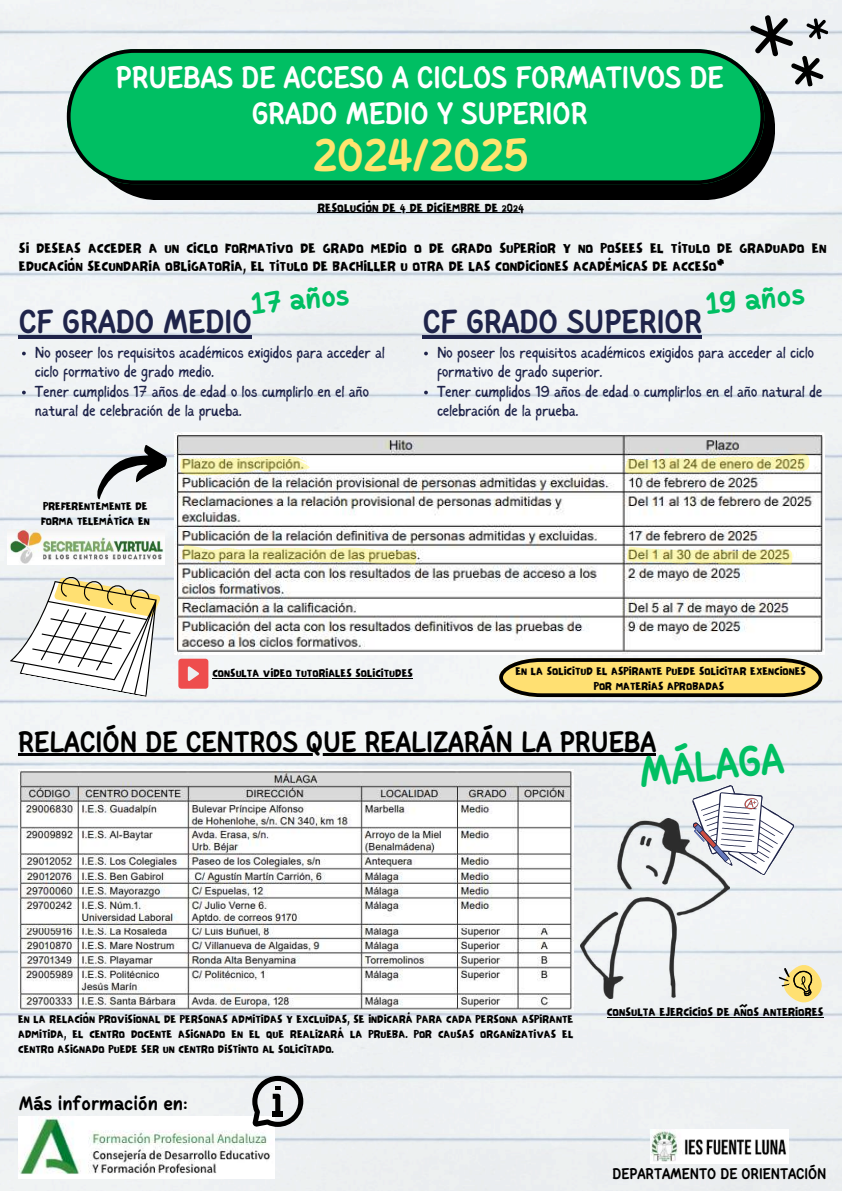
<style>
.page{position:relative;width:842px;height:1191px;background:#fff}
.page>*{position:absolute;margin:0;border:0;box-sizing:border-box;transform-origin:0 0}
.t1{font:700 45.6px "Cakerolli";color:#ffe46f}
.t2{font:700 42.5px "Cakerolli";color:#00bf63}
.t3{font:700 33px "Cakerolli";color:#1f244a}
.t4{font:700 30.8px/36px "Cakerolli";color:#fff;text-align:center}
.t5{font:700 29.7px "Cakerolli";color:#00bf63}
.t6{font:700 29.3px "Cakerolli";color:#000}
.t7{font:700 19.3px "Cakerolli";color:#000}
.t8{font:16px/19.5px "Sigher";letter-spacing:-.02em;color:#1f244a}
.t9{font:700 15.4px "Cakerolli";color:#000}
.t10{font:15px/18px "NF PAGKAKI Regular";color:#000}
.t11{font:13px "NF PAGKAKI Regular";color:#000}
.t12{font:12.5px "NF PAGKAKI Regular";color:#000}
.t13{font:12px/15px "NF PAGKAKI Regular";color:#000;text-align:center}
</style>
<div class="page">
<img style="left:0;top:0;width:842px;height:1190px">
<div style="left:86px;top:58px;width:689px;height:142px;background:#000;border-radius:71px"></div>
<svg style="left:67px;top:49px;width:697px;height:135px;background:#06b35f"></svg>
<svg style="left:748px;top:4px;width:90px;height:92px"></svg>
<svg style="left:499px;top:658px;width:323px;height:39px;background:#cbb462"></svg>
<img style="left:174px;top:432px;width:650px;height:222px">
<img style="left:581px;top:818px;width:149px;height:179px">
<svg style="left:180px;top:456px;width:130px;height:19px;background:#d9d6a4"></svg>
<svg style="left:625px;top:454px;width:184px;height:20px;background:#cecb9e"></svg>
<img style="left:18px;top:769px;width:555px;height:241px">
<svg style="left:680px;top:777px;width:120px;height:102px"></svg>
<svg style="left:8px;top:567px;width:157px;height:130px"></svg>
<svg style="left:86px;top:439px;width:84px;height:64px"></svg>
<img style="left:18px;top:1116px;width:256px;height:62px">
<svg style="left:252px;top:1075px;width:51px;height:51px;background:#949698"></svg>
<img style="left:650px;top:1129px;width:139px;height:33px">
<svg style="left:182px;top:545px;width:234px;height:20px;background:#d1cea2"></svg>
<svg style="left:627px;top:546px;width:165px;height:19px"></svg>
<div style="left:178px;top:658px;width:30px;height:30px;background:#ee4d4d;border-radius:3px"></div>
<svg style="left:188px;top:666px;width:11px;height:15px"></svg>
<svg style="left:778px;top:962px;width:46px;height:42px;background:#dfd29f"></svg>
<img style="left:8px;top:529px;width:156px;height:35px">
<hr style="left:18px;top:753px;width:638px;height:2px;background:#000">
<hr style="left:318px;top:212px;width:206px;height:1px;background:#000">
<svg style="left:22px;top:351px;width:4px;height:4px"></svg>
<svg style="left:22px;top:390px;width:4px;height:4px"></svg>
<hr style="left:19px;top:335px;width:233px;height:3px;background:#1f244a">
<svg style="left:424px;top:351px;width:4px;height:4px"></svg>
<svg style="left:424px;top:390px;width:4px;height:4px"></svg>
<hr style="left:423px;top:335px;width:279px;height:3px;background:#1f244a">
<hr style="left:212px;top:678px;width:201px;height:1px;background:#000">
<hr style="left:607px;top:1016px;width:217px;height:1px;background:#000">
<h3 class="t4" style="left:116px;top:62px;width:609px">PRUEBAS DE ACCESO A CICLOS FORMATIVOS DE<br>GRADO MEDIO Y SUPERIOR</h3>
<h1 class="t1" style="left:313px;top:137px;width:216px">2024/2025</h1>
<p class="t11" style="left:318px;top:199px;width:208px">RESOLUCIÓN DE 4 DE DICIEMBRE DE 2024</p>
<p class="t10" style="left:19px;top:238px;width:809px">SI DESEAS ACCEDER A UN CICLO FORMATIVO DE GRADO MEDIO O DE GRADO SUPERIOR Y NO POSEES EL TÍTULO DE GRADUADO EN<br>EDUCACIÓN SECUNDARIA OBLIGATORIA, EL TÍTULO DE BACHILLER U OTRA DE LAS CONDICIONES ACADÉMICAS DE ACCESO*</p>
<h3 class="t5" style="left:250px;top:292px;width:100px;rotate:-6deg">17 años</h3>
<h3 class="t5" style="left:704px;top:292px;width:101px;rotate:-6deg">19 años</h3>
<h3 class="t3" style="left:19px;top:308px;width:235px">CF GRADO MEDIO</h3>
<h3 class="t3" style="left:423px;top:308px;width:281px">CF GRADO SUPERIOR</h3>
<h3 class="t8" style="left:35px;top:343px;width:351px">No poseer los requisitos académicos exigidos para acceder al ciclo formativo de grado medio.<br>Tener cumplidos 17 años de edad o los cumplirlo en el año natural de celebración de la prueba.</h3>
<p class="t13" style="left:41px;top:498px;width:110px;text-align:left">PREFERENTEMENTE DE<br>FORMA TELEMÁTICA EN</p>
<h3 class="t8" style="left:437px;top:343px;width:387px">No poseer los requisitos académicos exigidos para acceder al ciclo formativo de grado superior.<br>Tener cumplidos 19 años de edad o cumplirlos en el año natural de celebración de la prueba.</h3>
<p class="t13" style="left:212px;top:665px;width:202px">CONSULTA VÍDEO TUTORIALES SOLICITUDES</p>
<p class="t13" style="left:516px;top:663px;width:292px">EN LA SOLICITUD EL ASPIRANTE PUEDE SOLICITAR EXENCIONES<br>POR MATERIAS APROBADAS</p>
<h3 class="t6" style="left:18px;top:729px;width:639px">RELACIÓN DE CENTROS QUE REALIZARÁN LA PRUEBA</h3>
<h2 class="t2" style="left:637px;top:755px;width:147px;rotate:-6deg">MÁLAGA</h2>
<p class="t13" style="left:18px;top:1011px;width:557px;text-align:justify">EN LA RELACIÓN PROVISIONAL DE PERSONAS ADMITIDAS Y EXCLUIDAS, SE INDICARÁ PARA CADA PERSONA ASPIRANTE ADMITIDA, EL CENTRO DOCENTE ASIGNADO EN EL QUE REALIZARÁ LA PRUEBA. POR CAUSAS ORGANIZATIVAS EL CENTRO ASIGNADO PUEDE SER UN CENTRO DISTINTO AL SOLICITADO.</p>
<h3 class="t7" style="left:19px;top:1094px;width:170px">Más información en:</h3>
<p class="t12" style="left:607px;top:1004px;width:218px">CONSULTA EJERCICIOS DE AÑOS ANTERIORES</p>
<p class="t9" style="left:613px;top:1166px;width:215px">DEPARTAMENTO DE ORIENTACIÓN</p>
</div>
